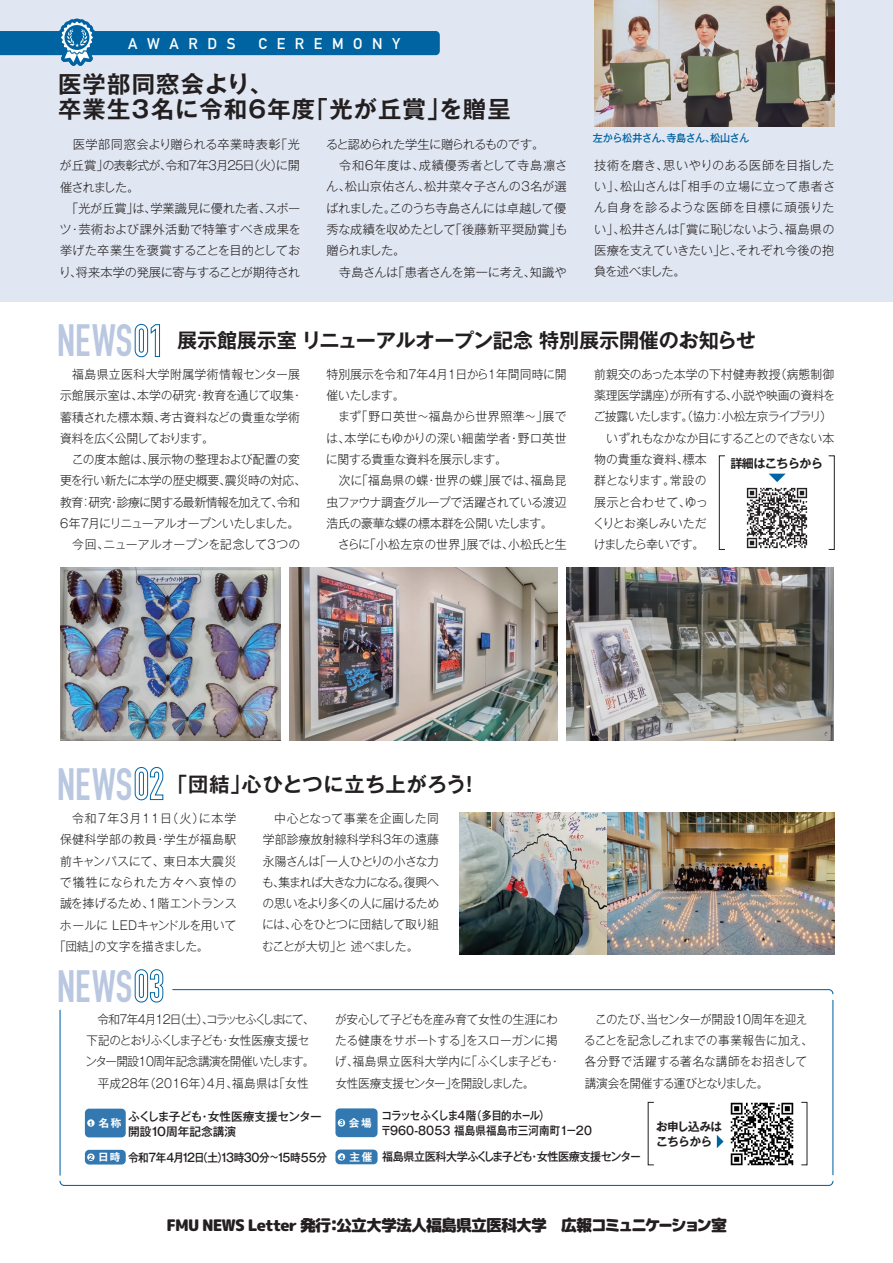
<style>
.page{position:relative;width:893px;height:1263px;background:#fff}
.page>*{position:absolute;margin:0;border:0;box-sizing:border-box;transform-origin:0 0}
.t1{font:700 44.7px "DIN Condensed";color:#bac7e0;scale:.92 1}
.t2{font:700 23.4px/25.7px "Gothic MB101 Pro De";letter-spacing:.05em;color:#231f20}
.t3{font:700 20.25px "Gothic MB101 Pro De";letter-spacing:-.01em;color:#231f20}
.t4{font:700 20.25px "Gothic MB101 Pro De";letter-spacing:.02em;color:#231f20}
.t5{font:15.9px "rounded mplus 1 c black";letter-spacing:-.06em;color:#231f20}
.t6{font:700 15.3px "DIN Alternate";letter-spacing:.63em;color:#fff}
.t7{font:300 12.15px/21.3px "Gothic MB101 Pro";letter-spacing:-.02em;color:#231f20}
.t8{font:300 12.15px/21.3px "Gothic MB101 Pro";color:#231f20}
.t9{font:300 12.15px/21.3px "Gothic MB101 Pro";letter-spacing:-.02em;color:#231f20;scale:.95 1}
.t10{font:300 12.15px/21.3px "Gothic MB101 Pro";letter-spacing:-.05em;color:#231f20;text-align:center;scale:.95 1}
.t11{font:300 12.15px "Gothic MB101 Pro";letter-spacing:.06em;color:#231f20}
.t12{font:300 12.15px "Gothic MB101 Pro";letter-spacing:.035em;color:#231f20}
.t13{font:300 12.15px "Gothic MB101 Pro";letter-spacing:.01em;color:#231f20}
.t14{font:300 12.15px "Gothic MB101 Pro";letter-spacing:.09em;color:#231f20}
.t15{font:700 12.15px "Gothic MB101 Pro De";letter-spacing:-.06em;color:#231f20}
.t16{font:500 11.7px/14.9px "Gothic MB101 Pro";letter-spacing:.005em;color:#231f20;scale:.9 1}
.t17{font:500 11.7px "Gothic MB101 Pro";letter-spacing:-.04em;color:#231f20;scale:.95 1}
.t18{font:500 11.7px "Gothic MB101 Pro";letter-spacing:-.15em;color:#231f20;scale:.9 1}
.t19{font:500 11.7px/14.9px "Gothic MB101 Pro";letter-spacing:-.01em;color:#231f20}
.t20{font:700 11.7px/15.9px "Gothic MB101 Pro De";letter-spacing:-.05em;color:#231f20}
.t21{font:500 10.65px "Gothic MB101 Pr 6";letter-spacing:-.035em;color:#0164a2;scale:.94 1}
.t22{font:700 10.65px "Gothic MB101 Pro De";color:#fff}
.s1{font-family:"DIN Condensed";font-size:44.7px;color:#bac7e0}
.s2{font-size:6.15px;color:#0164a2}
.s3{font-family:"Gothic MB101 Pro De";font-weight:700;font-size:10.65px;color:#fff}
.s4{font-size:10.5px}
.s5{font-family:"Gothic MB101 Pro De";font-weight:700;font-size:6.15px;color:#0164a2}
</style>
<div class="page">
<div style="left:0;top:0;width:893px;height:301px;background:#e1e7f2"></div>
<img style="left:594px;top:0;width:240px;height:126px">
<svg style="left:0;top:18px;width:440px;height:48px"></svg>
<hr style="left:0;top:786px;width:1px;height:399px;background:#e1e7f2">
<div style="left:719px;top:456px;width:6px;height:94px;border:1px solid #231f20"></div>
<img style="left:746px;top:487px;width:62px;height:62px">
<svg style="left:769px;top:474px;width:17px;height:8px"></svg>
<svg style="left:135px;top:324px;width:25px;height:33px"></svg>
<svg style="left:135px;top:767px;width:28px;height:33px"></svg>
<hr style="left:60px;top:1010px;width:1px;height:165px;background:#0164a2">
<svg style="left:59px;top:1180px;width:775px;height:6px"></svg>
<svg style="left:172px;top:989px;width:662px;height:6px"></svg>
<hr style="left:832px;top:1000px;width:1px;height:175px;background:#0164a2">
<svg style="left:135px;top:969px;width:28px;height:33px"></svg>
<img style="left:60px;top:568px;width:221px;height:172px">
<img style="left:290px;top:568px;width:268px;height:172px">
<img style="left:566px;top:568px;width:268px;height:172px">
<img style="left:460px;top:812px;width:148px;height:143px">
<img style="left:608px;top:812px;width:226px;height:143px">
<div style="left:85px;top:1109px;width:41px;height:28px;background:#3478b1;border-radius:4px"></div>
<div style="left:87px;top:1119px;width:8px;height:8px;background:#fff;border-radius:50%"></div>
<div style="left:85px;top:1150px;width:41px;height:14px;background:#3478b1;border-radius:4px"></div>
<div style="left:87px;top:1153px;width:8px;height:8px;background:#fff;border-radius:50%"></div>
<div style="left:335px;top:1149px;width:43px;height:15px;background:#3478b1;border-radius:4px"></div>
<div style="left:338px;top:1153px;width:7px;height:7px;background:#fff;border-radius:50%"></div>
<div style="left:335px;top:1108px;width:43px;height:29px;background:#3478b1;border-radius:4px"></div>
<div style="left:338px;top:1119px;width:7px;height:7px;background:#fff;border-radius:50%"></div>
<img style="left:730px;top:1102px;width:64px;height:64px">
<svg style="left:717px;top:1135px;width:7px;height:13px"></svg>
<p class="t6" style="left:128px;top:32px;width:109px">AWARDS</p>
<p class="t6" style="left:259px;top:32px;width:143px">CEREMONY</p>
<h2 class="t2" style="left:58px;top:68px;width:454px">医学部同窓会より、<br>卒業生３名に令和6年度「光が丘賞」を贈呈</h2>
<p class="t7" style="left:59px;top:132px;width:244px">　医学部同窓会より贈られる卒業時表彰「光が丘賞」の表彰式が、令和７年３月25日（火）に開催されました。<br>　「光が丘賞」は、学業識見に優れた者、スポーツ・芸術および課外活動で特筆すべき成果を挙げた卒業生を褒賞することを目的としており、将来本学の発展に寄与することが期待され</p>
<p class="t7" style="left:326px;top:132px;width:243px">ると認められた学生に贈られるものです。<br>　令和６年度は、成績優秀者として寺島凛さん、松山京佑さん、松井菜々子さんの３名が選ばれました。このうち寺島さんには卓越して優秀な成績を収めたとして「後藤新平奨励賞」も贈られました。<br>　寺島さんは「患者さんを第一に考え、知識や</p>
<p class="t21" style="left:593px;top:129px;width:168px">左から松井さん、寺島さん、松山さん</p>
<p class="t7" style="left:594px;top:153px;width:243px;text-align:justify">技術を磨き、思いやりのある医師を目指したい」、松山さんは「相手の立場に立って患者さん自身を診るような医師を目標に頑張りたい」、松井さんは「賞に恥じないよう、福島県の医療を支えていきたい」と、それぞれ今後の抱負を述べました。</p>
<h3 class="t3" style="left:57px;top:324px;width:700px"><span class="s1">NEWS</span> 展示館展示室 リニューアルオープン記念 特別展示開催のお知らせ</h3>
<p class="t8" style="left:60px;top:362px;width:245px">　福島県立医科大学附属学術情報センター展示館展示室は、本学の研究・教育を通じて収集・蓄積された標本類、考古資料などの貴重な学術資料を広く公開しております。</p>
<p class="t7" style="left:60px;top:447px;width:247px;text-align:center">この度本館は、展示物の整理および配置の変<br>更を行い新たに本学の歴史概要、震災時の対応、教育：研究・診療に関する最新情報を加えて、令和<br>6年7月にリニューアルオープンいたしました。今回、ニューアルオープンを記念して3つの</p>
<p class="t8" style="left:326px;top:362px;width:242px">特別展示を令和7年4月1日から1年間同時に開催いたします。<br>　まず「野口英世～福島から世界照準～」展では、本学にもゆかりの深い細菌学者・野口英世に関する貴重な資料を展示します。</p>
<p class="t7" style="left:326px;top:468px;width:242px;text-indent:12px">次に「福島県の蝶・世界の蝶」展では、福島昆虫ファウナ調査グループで活躍されている渡辺浩氏の豪華な蝶の標本群を公開いたします。　さらに「小松左京の世界」展では、小松氏と生</p>
<p class="t7" style="left:593px;top:362px;width:244px">前親交のあった本学の下村健寿教授（病態制御薬理医学講座）が所有する、小説や映画の資料をご披露いたします。（協力：小松左京ライブラリ）　いずれもなかなか目にすることのできない本物の貴重な資料、標本<br>群となります。常設の<br>展示と合わせて、ゆっ<br>くりとお楽しみいただ<br>けましたら幸いです。</p>
<p class="t15" style="left:730px;top:453px;width:94px">詳細はこちらから</p>
<h3 class="t4" style="left:57px;top:767px;width:424px"><span class="s1">NEWS</span> 「団結」心ひとつに立ち上がろう！</h3>
<p class="t11" style="left:72px;top:808px;width:166px">令和７年３月11日（火）に本学</p>
<p class="t12" style="left:60px;top:830px;width:178px">保健科学部の教員・学生が福島駅</p>
<p class="t13" style="left:60px;top:851px;width:178px">前キャンパスにて、東日本大震災</p>
<p class="t14" style="left:60px;top:872px;width:178px">で犠牲になられた方々へ哀悼の</p>
<p class="t7" style="left:60px;top:891px;width:178px">誠を捧げるため、１階エントランス</p>
<p class="t7" style="left:60px;top:912px;width:178px">ホールに LEDキャンドルを用いて</p>
<p class="t7" style="left:54px;top:934px;width:165px">「団結」の文字を描きました。　</p>
<h1 class="t1" style="left:57px;top:956px;width:83px">NEWS</h1>
<p class="t7" style="left:262px;top:806px;width:179px;text-align:justify;text-indent:12px">中心となって事業を企画した同学部診療放射線科学科３年の遠藤永陽さんは「一人ひとりの小さな力も、集まれば大きな力になる。復興への思いをより多くの人に届けるためには、心をひとつに団結して取り組むことが大切」と 述べました。</p>
<p class="t10" style="left:86px;top:1007px;width:242px">　令和7年4月12日（土）、コラッセふくしまにて、下記のとおりふくしま子ども・女性医療支援センター開設10周年記念講演を開催いたします。平成28年（2016年）4月、福島県は「女性</p>
<p class="t9" style="left:335px;top:1007px;width:239px">が安心して子どもを産み育て女性の生涯にわたる健康をサポートする」をスローガンに掲げ、福島県立医科大学内に「ふくしま子ども・女性医療支援センター」を開設しました。</p>
<p class="t9" style="left:584px;top:1007px;width:242px;text-indent:11px">このたび、当センターが開設10周年を迎えることを記念しこれまでの事業報告に加え、各分野で活躍する著名な講師をお招きして講演会を開催する運びとなりました。</p>
<p class="t19" style="left:128px;top:1108px;width:195px">ふくしま子ども・女性医療支援センター開設10周年記念講演</p>
<p class="t22" style="left:88px;top:1114px;width:35px"><span class="s2">１</span> 名称</p>
<p class="t18" style="left:89px;top:1147px;width:266px"><sup>2</sup> <span class="s3">日時</span> 令和７年４月1２日（土）13時30分<span class="s4">～</span>1５時５５分</p>
<p class="t22" style="left:339px;top:1114px;width:34px"><span class="s2">3</span> 会場</p>
<p class="t16" style="left:381px;top:1107px;width:238px">コラッセふくしま4階（多目的ホール）〒960-8053 福島県福島市三河南町１－２０</p>
<p class="t20" style="left:656px;top:1117px;width:68px">お申し込みはこちらから</p>
<p class="t17" style="left:339px;top:1146px;width:319px"><span class="s5">4</span> <span class="s3">主催</span> 福島県立医科大学ふくしま子ども・女性医療支援センター</p>
<h3 class="t5" style="left:167px;top:1213px;width:562px">FMU NEWS Letter 発行：公立大学法人福島県立医科大学　広報コミュニケーション室</h3>
</div>
